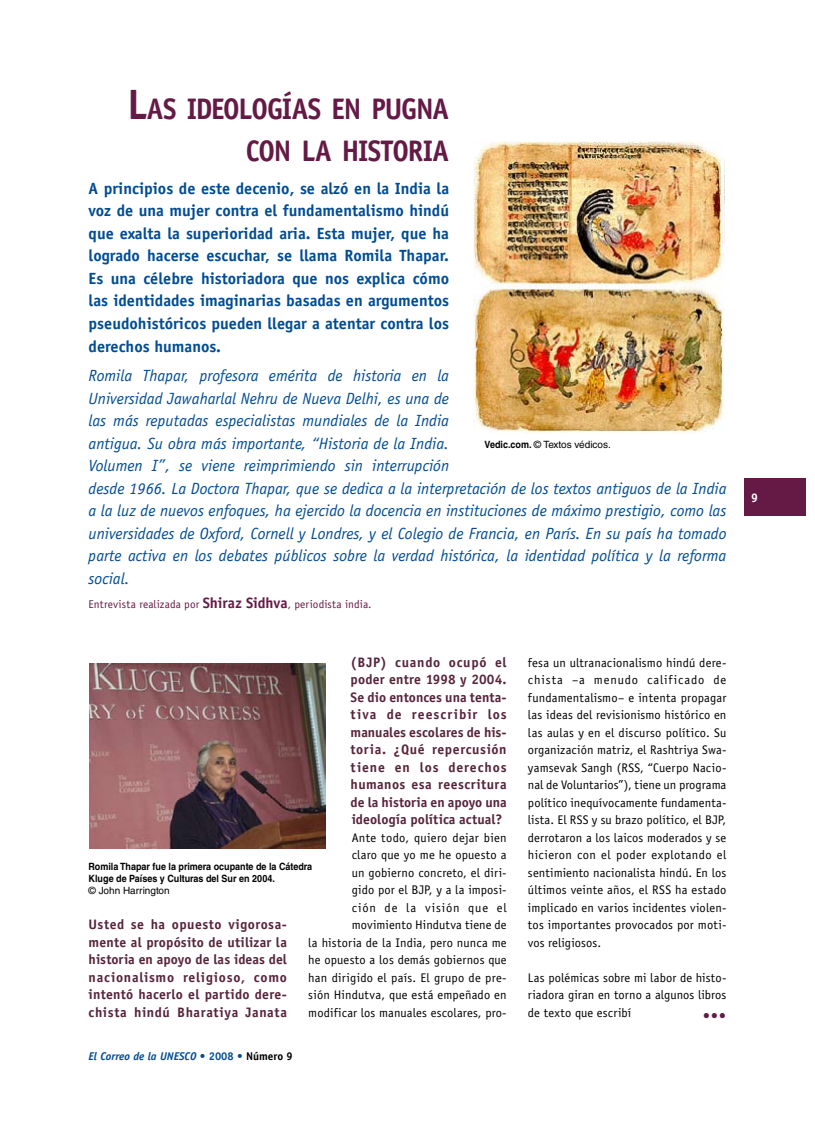
<style>
.page{position:relative;width:815px;height:1124px;background:#fff}
.page>*{position:absolute;margin:0;border:0;box-sizing:border-box;transform-origin:0 0}
.t1{font:700 29.75px/41.2px "Officina Sans Std";letter-spacing:-.04em;color:#641a45;text-align:right;scale:.94 1}
.t2{font:17.5px "Wingdings";color:#641a45}
.t3{font:italic 16.25px/22.5px "Officina Sans";color:#004c93}
.t4{font:700 16.25px/22.5px "Officina Sans";color:#004c93;text-align:justify}
.t5{font:700 13.75px/17.5px "Officina Sans";letter-spacing:.02em;color:#57253a;text-align:justify}
.t6{font:12.5px/17.5px "Officina Sans Std";letter-spacing:.015em;color:#000;text-align:justify}
.t7{font:700 12.5px "Officina Sans";color:#fff}
.t8{font:11.25px "Officina Sans";letter-spacing:.01em;color:#641a45}
.t9{font:italic 700 11.25px "Officina Sans";color:#004c93}
.t10{font:700 10px/12px "Helvetica LT Std";color:#000;scale:.9 1}
.t11{font:10px "Helvetica LT Std";color:#000}
.s1{font-size:42.5px}
.s2{font-family:"Officina Sans Std";font-weight:700;font-size:15px}
.s3{font-weight:700}
.s4{font-style:normal}
.s5{font-style:normal;color:#000}
</style>
<div class="page">
<div style="left:744px;top:478px;width:61px;height:38px;background:#641a45"></div>
<img style="left:474px;top:141px;width:250px;height:292px">
<img style="left:90px;top:663px;width:236px;height:185px">
<h1 class="t1" style="left:127px;top:88px;width:344px"><span class="s1">L</span>AS IDEOLOGÍAS EN PUGNA<br>CON LA HISTORIA</h1>
<p class="t4" style="left:89px;top:177px;width:362px">A principios de este decenio, se alzó en la India la voz de una mujer contra el fundamentalismo hindú que exalta la superioridad aria. Esta mujer, que ha logrado hacerse escuchar, se llama Romila Thapar.<br>Es una célebre historiadora que nos explica cómo las identidades imaginarias basadas en argumentos pseudohistóricos pueden llegar a atentar contra los derechos humanos.</p>
<p class="t3" style="left:89px;top:364px;width:639px">Romila Thapar, profesora emérita de historia en la<br>Universidad Jawaharlal Nehru de Nueva Delhi, es una de<br>las más reputadas especialistas mundiales de la India<br>antigua. Su obra más importante, “Historia de la India.<br>Volumen I”, se viene reimprimiendo sin interrupción<br>desde 1966. La Doctora Thapar, que se dedica a la interpretación de los textos antiguos de la India a la luz de nuevos enfoques, ha ejercido la docencia en instituciones de máximo prestigio, como las universidades de Oxford, Cornell y Londres, y el Colegio de Francia, en París. En su país ha tomado parte activa en los debates públicos sobre la verdad histórica, la identidad política y la reforma social.</p>
<p class="t8" style="left:89px;top:597px;width:285px">Entrevista realizada por <span class="s2">Shiraz Sidhva</span>, periodista india.</p>
<p class="t11" style="left:485px;top:439px;width:128px"><span class="s3">Vedic.com.</span> © Textos védicos.</p>
<p class="t5" style="left:351px;top:652px;width:158px">(BJP) cuando ocupó el poder entre 1998 y 2004.<br>Se dio entonces una tenta&shy;tiva de reescribir los manuales escolares de his&shy;toria. ¿Qué repercusión tiene en los derechos humanos esa reescritura de la historia en apoyo una ideología política actual?</p>
<p class="t6" style="left:308px;top:828px;width:200px;text-align:right">Ante todo, quiero dejar bien<br>claro que yo me he opuesto a<br>un gobierno concreto, el diri-<br>gido por el BJP, y a la imposi-<br>ción de la visión que el movimiento Hindutva tiene de<br>la historia de la India, pero nunca me he opuesto a los demás gobiernos que han dirigido el país. El grupo de pre&shy;sión Hindutva, que está empeñado en modificar los manuales escolares, pro-</p>
<p class="t10" style="left:89px;top:859px;width:250px">Romila Thapar fue la primera ocupante de la Cátedra<br>Kluge de Países y Culturas del Sur en 2004.</p>
<p class="t11" style="left:89px;top:884px;width:83px">© John Harrington</p>
<p class="t5" style="left:89px;top:915px;width:200px">Usted se ha opuesto vigorosa&shy;mente al propósito de utilizar la historia en apoyo de las ideas del nacionalismo religioso, como intentó hacerlo el partido dere&shy;chista hindú Bharatiya Janata</p>
<p class="t9" style="left:89px;top:1049px;width:206px">El Correo de la UNESCO <span class="s4">• 2008 •</span> <span class="s5">Número 9</span></p>
<p class="t6" style="left:528px;top:653px;width:200px">fesa un ultranacionalismo hindú dere&shy;chista –a menudo calificado de fundamentalismo– e intenta propagar las ideas del revisionismo histórico en las aulas y en el discurso político. Su organización matriz, el Rashtriya Swa&shy;yamsevak Sangh (RSS, “Cuerpo Nacio&shy;nal de Voluntarios”), tiene un programa político inequívocamente fundamenta&shy;lista. El RSS y su brazo político, el BJP, derrotaron a los laicos moderados y se hicieron con el poder explotando el sentimiento nacionalista hindú. En los últimos veinte años, el RSS ha estado implicado en varios incidentes violen&shy;tos importantes provocados por moti&shy;vos religiosos.</p>
<p class="t6" style="left:528px;top:968px;width:200px">Las polémicas sobre mi labor de histo&shy;riadora giran en torno a algunos libros de texto que escribí</p>
<h2 class="t2" style="left:702px;top:1005px;width:25px">•••</h2>
<p class="t7" style="left:751px;top:490px;width:8px">9</p>
</div>
